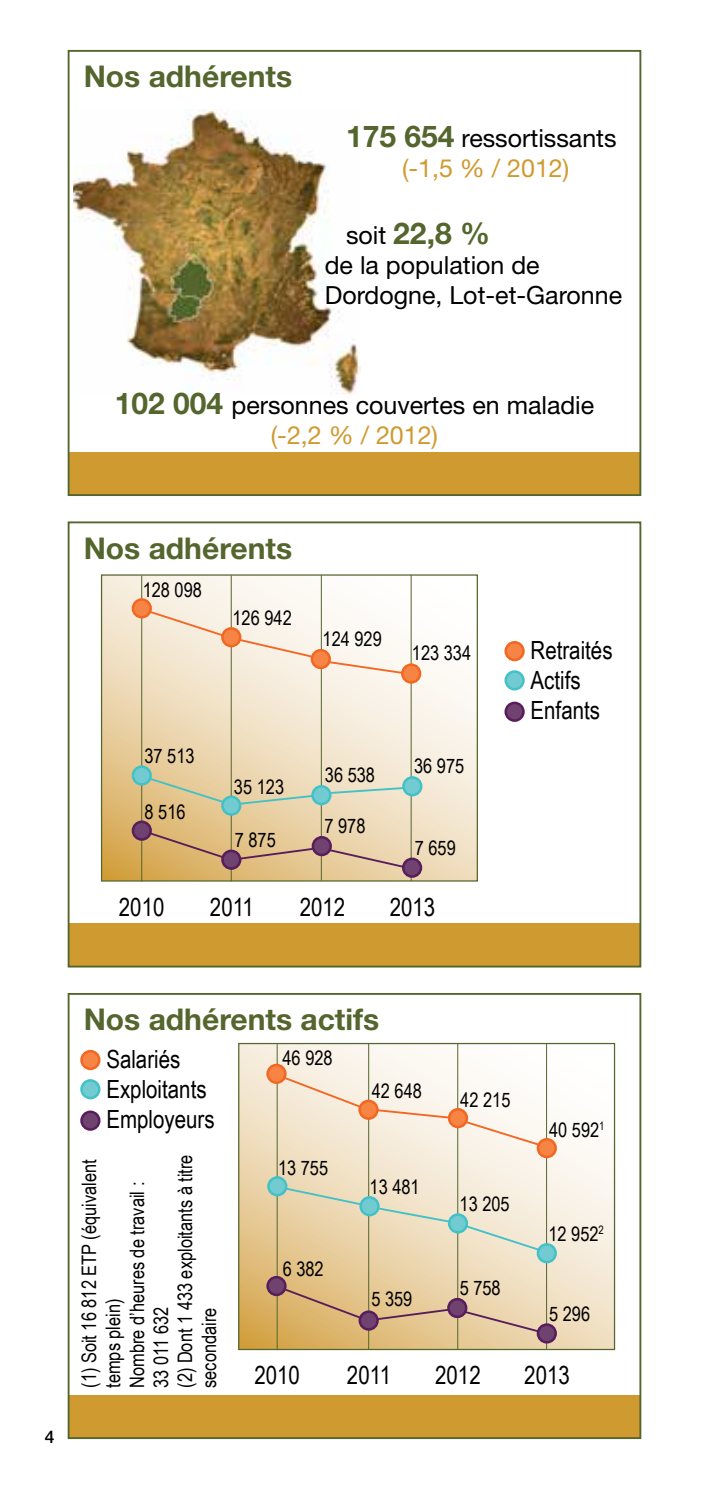
<style>
.page{position:relative;width:709px;height:1489px;background:#fff}
.page>*{position:absolute;margin:0;border:0;box-sizing:border-box;transform-origin:0 0}
.t1{font:700 30px "Helvetica Neue LT Std";color:#54652d}
.t2{font:25px/30px "Helvetica Neue LT Std";color:#000;text-align:center}
.t3{font:25px/30px "Arial Narrow";color:#000}
.t4{font:20px/24px "Arial Narrow";color:#000}
.t5{font:500 17.5px "Helvetica Neue LT Std";color:#000}
.s1{font-weight:700;font-size:30px;color:#54652d}
.s2{color:#cf9a2f}
.s3{font-weight:400;font-size:25px;color:#000}
</style>
<div class="page">
<img style="left:73px;top:109px;width:287px;height:286px">
<div style="left:68px;top:923px;width:572px;height:43px;background:#cf9a2f"></div>
<div style="left:68px;top:521px;width:573px;height:446px;border:2px solid #54652d"></div>
<div style="left:68px;top:1394px;width:572px;height:43px;background:#cf9a2f"></div>
<div style="left:68px;top:992px;width:573px;height:446px;border:2px solid #54652d"></div>
<div style="left:68px;top:452px;width:572px;height:42px;background:#cf9a2f"></div>
<svg style="left:103px;top:576px;width:373px;height:303px"></svg>
<div style="left:101px;top:574px;width:377px;height:307px;border:1px solid #54652d"></div>
<hr style="left:411px;top:575px;width:1px;height:306px;background:#54652d">
<hr style="left:321px;top:575px;width:1px;height:305px;background:#54652d">
<hr style="left:141px;top:575px;width:1px;height:306px;background:#54652d">
<svg style="left:240px;top:1044px;width:373px;height:303px"></svg>
<div style="left:238px;top:1042px;width:377px;height:307px;border:1px solid #54652d"></div>
<hr style="left:546px;top:1043px;width:1px;height:306px;background:#54652d">
<hr style="left:457px;top:1043px;width:1px;height:306px;background:#54652d">
<hr style="left:277px;top:1044px;width:1px;height:305px;background:#54652d">
<div style="left:68px;top:50px;width:573px;height:446px;border:2px solid #54652d"></div>
<hr style="left:231px;top:575px;width:1px;height:306px;background:#54652d">
<svg style="left:140px;top:607px;width:272px;height:69px"></svg>
<svg style="left:140px;top:774px;width:275px;height:33px;background:#e1d3af"></svg>
<svg style="left:141px;top:828px;width:271px;height:42px;background:#ddbd8c"></svg>
<hr style="left:368px;top:1043px;width:1px;height:306px;background:#54652d">
<svg style="left:273px;top:1071px;width:276px;height:78px"></svg>
<svg style="left:275px;top:1184px;width:274px;height:70px;background:#e9dcbf"></svg>
<svg style="left:275px;top:1284px;width:274px;height:51px;background:#dfc191"></svg>
<div style="left:268px;top:1177px;width:18px;height:18px;background:#72cbd0;border-radius:50%"></div>
<div style="left:267px;top:1176px;width:20px;height:20px;border:2px solid #42c1c7;border-radius:50%"></div>
<svg style="left:268px;top:1276px;width:17px;height:18px"></svg>
<div style="left:266px;top:1275px;width:20px;height:20px;border:2px solid #581d5b;border-radius:50%"></div>
<div style="left:506px;top:642px;width:17px;height:18px;background:#f58445;border-radius:50%"></div>
<div style="left:504px;top:641px;width:20px;height:20px;border:2px solid #f26722;border-radius:50%"></div>
<div style="left:133px;top:599px;width:18px;height:18px;background:#f58445;border-radius:50%"></div>
<div style="left:132px;top:598px;width:20px;height:20px;border:2px solid #f26722;border-radius:50%"></div>
<div style="left:312px;top:650px;width:18px;height:18px;background:#f58445;border-radius:50%"></div>
<div style="left:311px;top:649px;width:20px;height:20px;border:2px solid #f26722;border-radius:50%"></div>
<div style="left:402px;top:664px;width:18px;height:18px;background:#f58445;border-radius:50%"></div>
<div style="left:401px;top:663px;width:20px;height:20px;border:2px solid #f26722;border-radius:50%"></div>
<div style="left:222px;top:628px;width:18px;height:18px;background:#f58445;border-radius:50%"></div>
<div style="left:221px;top:627px;width:20px;height:20px;border:2px solid #f26722;border-radius:50%"></div>
<div style="left:506px;top:671px;width:17px;height:18px;background:#72cbd0;border-radius:50%"></div>
<div style="left:504px;top:670px;width:20px;height:20px;border:2px solid #42c1c7;border-radius:50%"></div>
<svg style="left:133px;top:766px;width:18px;height:18px"></svg>
<div style="left:132px;top:765px;width:20px;height:20px;border:2px solid #42c1c7;border-radius:50%"></div>
<svg style="left:312px;top:786px;width:18px;height:18px"></svg>
<div style="left:311px;top:785px;width:20px;height:20px;border:2px solid #42c1c7;border-radius:50%"></div>
<div style="left:403px;top:777px;width:18px;height:18px;background:#72cbd0;border-radius:50%"></div>
<div style="left:402px;top:776px;width:20px;height:20px;border:2px solid #42c1c7;border-radius:50%"></div>
<svg style="left:222px;top:796px;width:18px;height:18px"></svg>
<div style="left:221px;top:795px;width:20px;height:20px;border:2px solid #42c1c7;border-radius:50%"></div>
<div style="left:506px;top:703px;width:17px;height:17px;background:#6f4270;border-radius:50%"></div>
<div style="left:504px;top:701px;width:20px;height:20px;border:2px solid #581d5b;border-radius:50%"></div>
<div style="left:133px;top:821px;width:18px;height:18px;background:#6f4270;border-radius:50%"></div>
<div style="left:132px;top:820px;width:20px;height:20px;border:2px solid #581d5b;border-radius:50%"></div>
<div style="left:313px;top:837px;width:17px;height:18px;background:#6f4270;border-radius:50%"></div>
<div style="left:312px;top:836px;width:20px;height:20px;border:2px solid #581d5b;border-radius:50%"></div>
<div style="left:403px;top:858px;width:18px;height:18px;background:#6f4270;border-radius:50%"></div>
<div style="left:402px;top:857px;width:20px;height:20px;border:2px solid #581d5b;border-radius:50%"></div>
<svg style="left:222px;top:850px;width:18px;height:18px"></svg>
<div style="left:221px;top:849px;width:20px;height:20px;border:2px solid #581d5b;border-radius:50%"></div>
<svg style="left:81px;top:1051px;width:18px;height:17px"></svg>
<div style="left:80px;top:1049px;width:20px;height:21px;border:2px solid #f26722;border-radius:50%"></div>
<svg style="left:538px;top:1139px;width:17px;height:17px"></svg>
<div style="left:536px;top:1137px;width:21px;height:21px;border:2px solid #f26722;border-radius:50%"></div>
<svg style="left:449px;top:1109px;width:18px;height:17px"></svg>
<div style="left:448px;top:1107px;width:20px;height:21px;border:2px solid #f26722;border-radius:50%"></div>
<div style="left:359px;top:1100px;width:18px;height:18px;background:#f58445;border-radius:50%"></div>
<div style="left:358px;top:1099px;width:20px;height:20px;border:2px solid #f26722;border-radius:50%"></div>
<div style="left:268px;top:1064px;width:17px;height:18px;background:#f58445;border-radius:50%"></div>
<div style="left:266px;top:1063px;width:20px;height:20px;border:2px solid #f26722;border-radius:50%"></div>
<div style="left:81px;top:1080px;width:18px;height:18px;background:#72cbd0;border-radius:50%"></div>
<div style="left:80px;top:1079px;width:20px;height:20px;border:2px solid #42c1c7;border-radius:50%"></div>
<svg style="left:538px;top:1244px;width:17px;height:17px"></svg>
<div style="left:536px;top:1242px;width:21px;height:21px;border:2px solid #42c1c7;border-radius:50%"></div>
<svg style="left:449px;top:1214px;width:18px;height:18px"></svg>
<div style="left:448px;top:1213px;width:20px;height:20px;border:2px solid #42c1c7;border-radius:50%"></div>
<div style="left:361px;top:1197px;width:17px;height:17px;background:#72cbd0;border-radius:50%"></div>
<div style="left:359px;top:1196px;width:20px;height:20px;border:2px solid #42c1c7;border-radius:50%"></div>
<div style="left:81px;top:1111px;width:18px;height:18px;background:#6f4270;border-radius:50%"></div>
<div style="left:80px;top:1110px;width:20px;height:20px;border:2px solid #581d5b;border-radius:50%"></div>
<div style="left:538px;top:1324px;width:17px;height:18px;background:#6f4270;border-radius:50%"></div>
<div style="left:536px;top:1323px;width:21px;height:20px;border:2px solid #581d5b;border-radius:50%"></div>
<svg style="left:448px;top:1298px;width:18px;height:18px"></svg>
<div style="left:447px;top:1297px;width:20px;height:20px;border:2px solid #581d5b;border-radius:50%"></div>
<div style="left:360px;top:1311px;width:17px;height:18px;background:#6f4270;border-radius:50%"></div>
<div style="left:358px;top:1310px;width:21px;height:20px;border:2px solid #581d5b;border-radius:50%"></div>
<h1 class="t1" style="left:84px;top:58px;width:210px">Nos adhérents</h1>
<p class="t2" style="left:346px;top:123px;width:272px"><span class="s1">175 654</span> ressortissants <span class="s2">(-1,5 % / 2012)</span></p>
<h1 class="t1" style="left:346px;top:214px;width:145px"><span class="s3">soit</span> 22,8 %</h1>
<p class="t2" style="left:325px;top:249px;width:299px;text-align:left">de la population de<br>Dordogne, Lot-et-Garonne</p>
<p class="t2" style="left:115px;top:389px;width:481px"><span class="s1">102 004</span> personnes couvertes en maladie <span class="s2">(-2,2 % / 2012)</span></p>
<h1 class="t1" style="left:84px;top:529px;width:210px">Nos adhérents</h1>
<p class="t4" style="left:143px;top:577px;width:61px">128 098</p>
<p class="t4" style="left:232px;top:605px;width:61px">126 942</p>
<p class="t4" style="left:322px;top:626px;width:61px">124 929</p>
<p class="t4" style="left:412px;top:640px;width:61px">123 334</p>
<p class="t4" style="left:144px;top:742px;width:52px">37 513</p>
<p class="t4" style="left:145px;top:799px;width:43px">8 516</p>
<p class="t4" style="left:234px;top:773px;width:52px">35 123</p>
<p class="t4" style="left:235px;top:827px;width:43px">7 875</p>
<p class="t4" style="left:325px;top:762px;width:52px">36 538</p>
<p class="t4" style="left:324px;top:813px;width:43px">7 978</p>
<p class="t4" style="left:414px;top:753px;width:52px">36 975</p>
<p class="t4" style="left:415px;top:835px;width:43px">7 659</p>
<p class="t3" style="left:119px;top:890px;width:47px">2010</p>
<p class="t3" style="left:210px;top:890px;width:46px">2011</p>
<p class="t3" style="left:300px;top:890px;width:47px">2012</p>
<p class="t3" style="left:390px;top:890px;width:47px">2013</p>
<p class="t3" style="left:530px;top:634px;width:84px">Retraités<br>Actifs<br>Enfants</p>
<p class="t5" style="left:45px;top:1426px;width:11px">4</p>
<h1 class="t1" style="left:84px;top:1001px;width:297px">Nos adhérents actifs</h1>
<p class="t3" style="left:106px;top:1042px;width:110px">Salariés<br>Exploitants<br>Employeurs</p>
<p class="t4" style="left:282px;top:1044px;width:52px">46 928</p>
<p class="t4" style="left:372px;top:1078px;width:52px">42 648</p>
<p class="t4" style="left:460px;top:1086px;width:52px">42 215</p>
<p class="t4" style="left:76px;top:1387px;width:235px;rotate:-90deg">(1) Soit 16 812 ETP (équivalent temps plein)<br>Nombre d’heures de travail :<br>33 011 632<br>(2) Dont 1 433 exploitants à titre secondaire</p>
<p class="t4" style="left:278px;top:1154px;width:52px">13 755</p>
<p class="t4" style="left:283px;top:1255px;width:43px">6 382</p>
<p class="t4" style="left:369px;top:1174px;width:52px">13 481</p>
<p class="t4" style="left:371px;top:1286px;width:43px">5 359</p>
<p class="t4" style="left:459px;top:1191px;width:52px">13 205</p>
<p class="t4" style="left:459px;top:1275px;width:43px">5 758</p>
<p class="t3" style="left:254px;top:1359px;width:47px">2010</p>
<p class="t3" style="left:347px;top:1359px;width:46px">2011</p>
<p class="t3" style="left:435px;top:1359px;width:47px">2012</p>
<p class="t4" style="left:549px;top:1116px;width:57px">40 592<sup>1</sup></p>
<p class="t4" style="left:548px;top:1220px;width:57px">12 952<sup>2</sup></p>
<p class="t4" style="left:549px;top:1300px;width:43px">5 296</p>
<p class="t3" style="left:524px;top:1359px;width:47px">2013</p>
</div>
